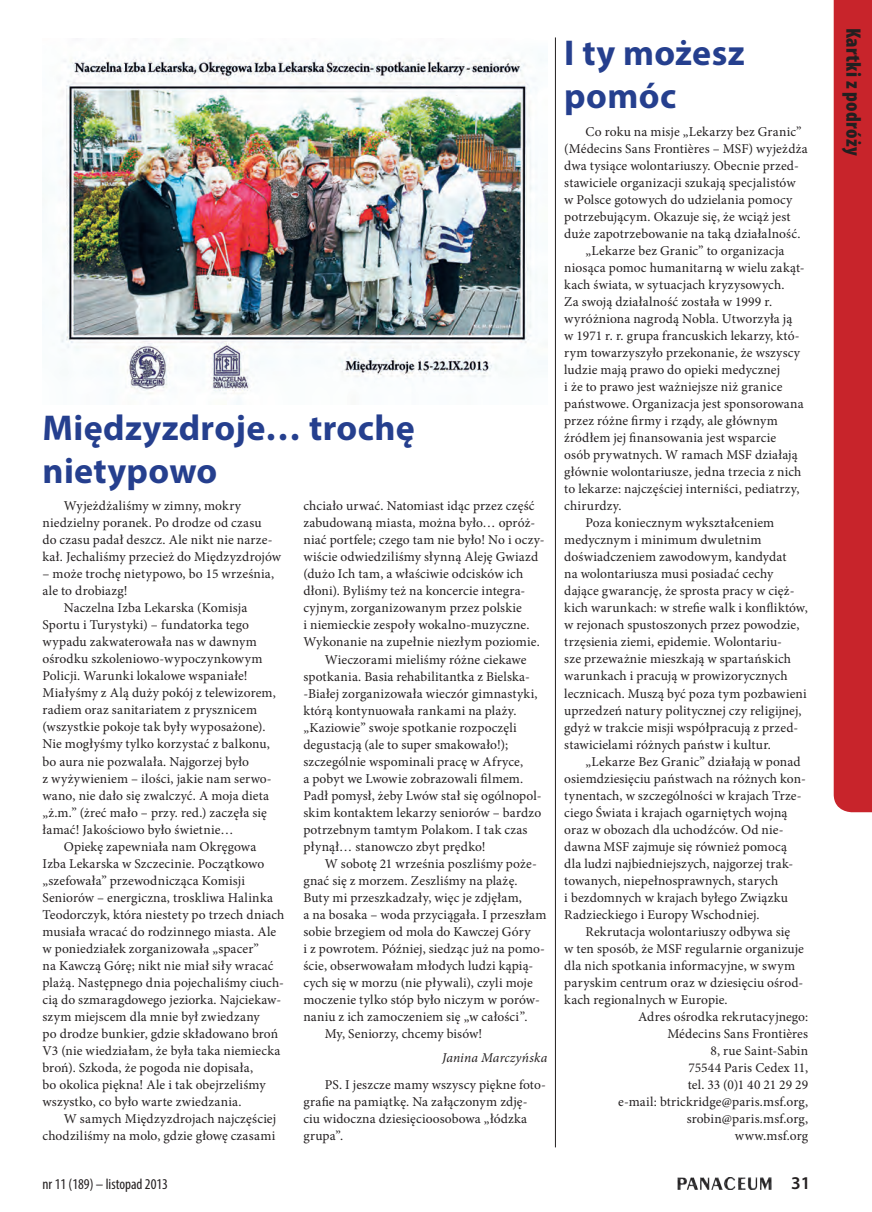
<style>
.page{position:relative;width:872px;height:1212px;background:#fff}
.page>*{position:absolute;margin:0;border:0;box-sizing:border-box;transform-origin:0 0}
.P_Tytuł_mały_24{font:700 36px/43.2px "Myriad Pro";letter-spacing:.01em;color:#253f8e}
.t1{font:900 condensed 21px "Myriad Pro";letter-spacing:.015em;color:#231f20}
.t2{font:600 18px "Myriad Pro";color:#231f20}
.t3{font:condensed 15px "Myriad Pro";color:#231f20}
.P_Tekst{font:13.5px/17px "Minion Pro";letter-spacing:.01em;color:#231f20}
.P_Podpis_autora{font:italic 13.5px "Minion Pro";letter-spacing:.005em;color:#231f20}
</style>
<div class="page">
<img style="left:677px;top:1177px;width:95px;height:12px">
<div style="left:833px;top:0;width:39px;height:812px;background:#c8242b"></div>
<img style="left:60px;top:38px;width:482px;height:366px">
<hr style="left:555px;top:37px;width:1px;height:1110px;background:#231f20">
<p class="P_Tytuł_mały_24" style="left:43px;top:405px;width:374px">Międzyzdroje… trochę nietypowo</p>
<p class="P_Tekst" style="left:43px;top:498px;width:240px;text-indent:21px">Wyjeżdżaliśmy w zimny, mokry niedzielny poranek. Po drodze od czasu<br>do czasu padał deszcz. Ale nikt nie narze&shy;kał. Jechaliśmy przecież do Międzyzdrojów</p>
<p class="P_Tekst" style="left:43px;top:566px;width:233px">– może trochę nietypowo, bo 15 września, ale to drobiazg!</p>
<p class="P_Tekst" style="left:43px;top:600px;width:235px;text-indent:21px">Naczelna Izba Lekarska (Komisja Sportu i Turystyki) – fundatorka tego wypadu zakwaterowała nas w dawnym ośrodku szkoleniowo-wypoczynkowym Policji. Warunki lokalowe wspaniałe!<br>Miałyśmy z Alą duży pokój z telewizorem, radiem oraz sanitariatem z prysznicem (wszystkie pokoje tak były wyposażone).<br>Nie mogłyśmy tylko korzystać z balkonu, bo aura nie pozwalała. Najgorzej było<br>z wyżywieniem – ilości, jakie nam serwo&shy;wano, nie dało się zwalczyć. A moja dieta „ż.m.” (żreć mało – przy. red.) zaczęła się łamać! Jakościowo było świetnie…</p>
<p class="P_Tekst" style="left:43px;top:838px;width:243px;text-indent:21px">Opiekę zapewniała nam Okręgowa<br>Izba Lekarska w Szczecinie. Początkowo „szefowała” przewodnicząca Komisji Seniorów – energiczna, troskliwa Halinka Teodorczyk, która niestety po trzech dniach musiała wracać do rodzinnego miasta. Ale w poniedziałek zorganizowała „spacer”<br>na Kawczą Górę; nikt nie miał siły wracać plażą. Następnego dnia pojechaliśmy ciuch&shy;cią do szmaragdowego jeziorka. Najciekaw&shy;szym miejscem dla mnie był zwiedzany<br>po drodze bunkier, gdzie składowano broń V3 (nie wiedziałam, że była taka niemiecka broń). Szkoda, że pogoda nie dopisała,<br>bo okolica piękna! Ale i tak obejrzeliśmy wszystko, co było warte zwiedzania.</p>
<p class="P_Tekst" style="left:43px;top:1110px;width:235px;text-align:right">W samych Międzyzdrojach najczęściej chodziliśmy na molo, gdzie głowę czasami</p>
<p class="P_Tekst" style="left:303px;top:498px;width:243px">chciało urwać. Natomiast idąc przez część zabudowaną miasta, można było… opróż&shy;niać portfele; czego tam nie było! No i oczy&shy;wiście odwiedziliśmy słynną Aleję Gwiazd (dużo Ich tam, a właściwie odcisków ich dłoni). Byliśmy też na koncercie integra&shy;cyjnym, zorganizowanym przez polskie<br>i niemieckie zespoły wokalno-muzyczne.<br>Wykonanie na zupełnie niezłym poziomie.</p>
<p class="P_Tekst" style="left:303px;top:651px;width:240px;text-indent:21px">Wieczorami mieliśmy różne ciekawe spotkania. Basia rehabilitantka z Bielska--Białej zorganizowała wieczór gimnastyki, którą kontynuowała rankami na plaży. „Kaziowie” swoje spotkanie rozpoczęli degustacją (ale to super smakowało!); szczególnie wspominali pracę w Afryce,<br>a pobyt we Lwowie zobrazowali filmem.<br>Padł pomysł, żeby Lwów stał się ogólnopol&shy;skim kontaktem lekarzy seniorów – bardzo potrzebnym tamtym Polakom. I tak czas płynął… stanowczo zbyt prędko!</p>
<p class="P_Tekst" style="left:303px;top:855px;width:245px;text-indent:21px">W sobotę 21 września poszliśmy poże&shy;gnać się z morzem. Zeszliśmy na plażę.<br>Buty mi przeszkadzały, więc je zdjęłam,<br>a na bosaka – woda przyciągała. I przeszłam sobie brzegiem od mola do Kawczej Góry<br>i z powrotem. Później, siedząc już na pomo&shy;ście, obserwowałam młodych ludzi kąpią&shy;cych się w morzu (nie pływali), czyli moje moczenie tylko stóp było niczym w porów&shy;naniu z ich zamoczeniem się „w całości”.</p>
<p class="P_Tekst" style="left:325px;top:1025px;width:159px">My, Seniorzy, chcemy bisów!</p>
<p class="P_Podpis_autora" style="left:442px;top:1049px;width:107px">Janina Marczyńska</p>
<p class="P_Tekst" style="left:303px;top:1076px;width:244px;text-indent:21px">PS. I jeszcze mamy wszyscy piękne foto&shy;grafie na pamiątkę. Na załączonym zdję&shy;ciu widoczna dziesięcioosobowa „łódzka grupa”.</p>
<p class="P_Tytuł_mały_24" style="left:564px;top:30px;width:182px">I ty możesz pomóc</p>
<p class="P_Tekst" style="left:564px;top:123px;width:245px;text-indent:21px">Co roku na misje „Lekarzy bez Granic” (Médecins Sans Frontières – MSF) wyjeżdża dwa tysiące wolontariuszy. Obecnie przed&shy;stawiciele organizacji szukają specjalistów w Polsce gotowych do udzielania pomocy potrzebującym. Okazuje się, że wciąż jest duże zapotrzebowanie na taką działalność.</p>
<p class="P_Tekst" style="left:564px;top:242px;width:242px;text-indent:21px">„Lekarze bez Granic” to organizacja niosąca pomoc humanitarną w wielu zakąt&shy;kach świata, w sytuacjach kryzysowych.<br>Za swoją działalność została w 1999 r. wyróżniona nagrodą Nobla. Utworzyła ją w 1971 r. r. grupa francuskich lekarzy, któ&shy;rym towarzyszyło przekonanie, że wszyscy ludzie mają prawo do opieki medycznej<br>i że to prawo jest ważniejsze niż granice państwowe. Organizacja jest sponsorowana przez różne firmy i rządy, ale głównym źródłem jej finansowania jest wsparcie osób prywatnych. W ramach MSF działają głównie wolontariusze, jedna trzecia z nich to lekarze: najczęściej interniści, pediatrzy, chirurdzy.</p>
<p class="P_Tekst" style="left:564px;top:515px;width:245px;text-indent:21px">Poza koniecznym wykształceniem medycznym i minimum dwuletnim doświadczeniem zawodowym, kandydat<br>na wolontariusza musi posiadać cechy dające gwarancję, że sprosta pracy w cięż&shy;kich warunkach: w strefie walk i konfliktów, w rejonach spustoszonych przez powodzie, trzęsienia ziemi, epidemie. Wolontariu-<br>sze przeważnie mieszkają w spartańskich warunkach i pracują w prowizorycznych lecznicach. Muszą być poza tym pozbawieni uprzedzeń natury politycznej czy religijnej, gdyż w trakcie misji współpracują z przed&shy;stawicielami różnych państw i kultur.</p>
<p class="P_Tekst" style="left:564px;top:753px;width:243px;text-indent:21px">„Lekarze Bez Granic” działają w ponad osiemdziesięciu państwach na różnych kon&shy;tynentach, w szczególności w krajach Trze&shy;ciego Świata i krajach ogarniętych wojną oraz w obozach dla uchodźców. Od nie&shy;dawna MSF zajmuje się również pomocą dla ludzi najbiedniejszych, najgorzej trak&shy;towanych, niepełnosprawnych, starych<br>i bezdomnych w krajach byłego Związku Radzieckiego i Europy Wschodniej.</p>
<p class="P_Tekst" style="left:564px;top:923px;width:241px;text-indent:21px">Rekrutacja wolontariuszy odbywa się<br>w ten sposób, że MSF regularnie organizuje dla nich spotkania informacyjne, w swym paryskim centrum oraz w dziesięciu ośrod&shy;kach regionalnych w Europie.</p>
<p class="P_Tekst" style="left:638px;top:1008px;width:172px">Adres ośrodka rekrutacyjnego:</p>
<p class="P_Tekst" style="left:667px;top:1025px;width:142px">Médecins Sans Frontières</p>
<p class="P_Tekst" style="left:710px;top:1042px;width:99px">8, rue Saint-Sabin</p>
<p class="P_Tekst" style="left:688px;top:1059px;width:121px">75544 Paris Cedex 11,</p>
<p class="P_Tekst" style="left:687px;top:1076px;width:122px">tel. 33 (0)1 40 21 29 29</p>
<p class="P_Tekst" style="left:618px;top:1093px;width:191px;text-align:right">e-mail: btrickridge@paris.msf.org, srobin@paris.msf.org,</p>
<p class="P_Tekst" style="left:734px;top:1127px;width:75px">www.msf.org</p>
<p class="t3" style="left:43px;top:1175px;width:127px">nr 11 (189) – listopad 2013</p>
<h3 class="t2" style="left:791px;top:1172px;width:21px">31</h3>
<p class="t1" style="left:867px;top:28px;width:129px;rotate:90deg">Kartki z podróży</p>
</div>
